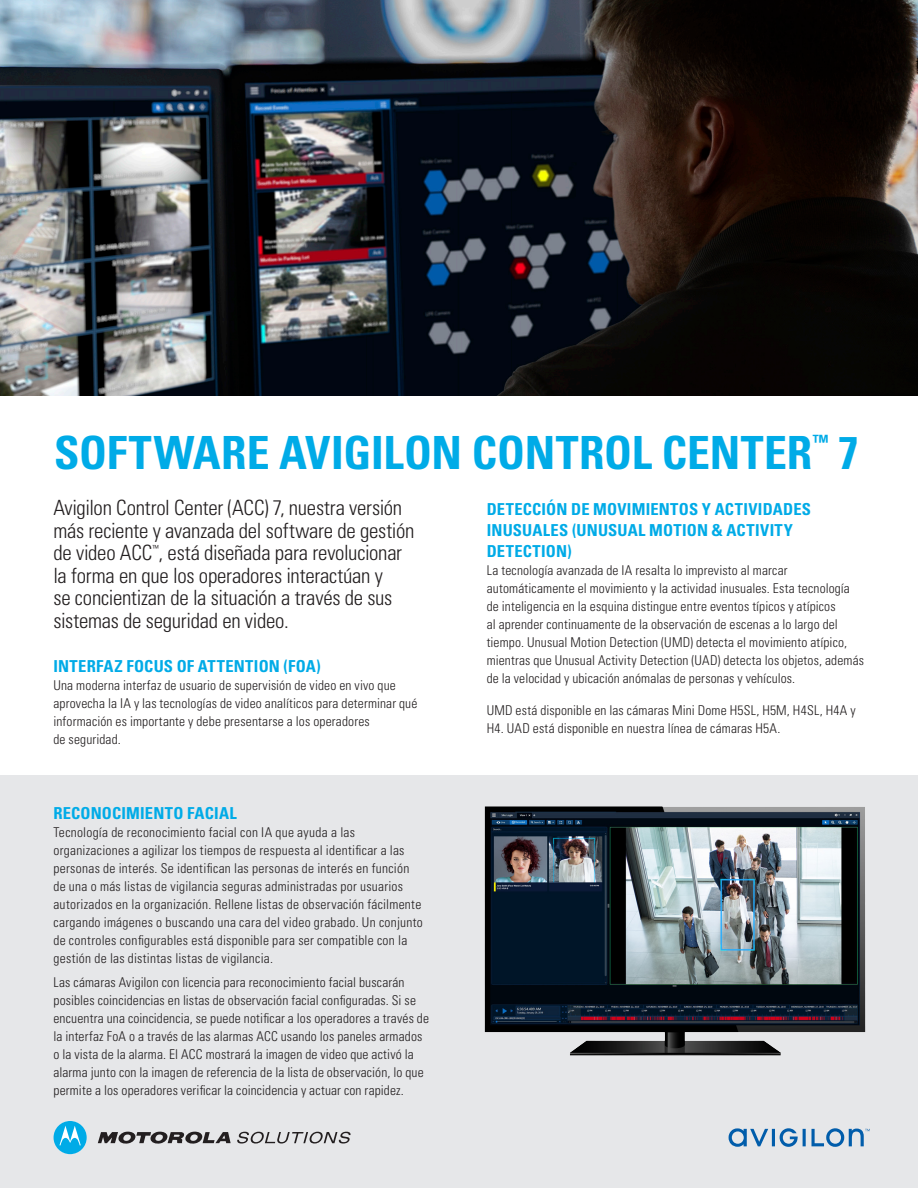
<style>
.page{position:relative;width:918px;height:1188px;background:#fff}
.page>*{position:absolute;margin:0;border:0;box-sizing:border-box;transform-origin:0 0}
.t1{font:700 condensed 45.75px "Univers LT Std";letter-spacing:-.005em;color:#00abe7}
.t2{font:300 condensed 21px/22.5px "Univers LT Std";letter-spacing:-.01em;color:#231f20}
.t3{font:700 condensed 18.3px "Univers LT Std";color:#00abe7}
.t4{font:700 condensed 16.5px/21px "Univers LT Std";letter-spacing:.01em;color:#00abe7}
.t5{font:300 condensed 13.5px/18px "Univers LT Std";letter-spacing:.015em;color:#231f20}
.t6{font:300 condensed 8.4px "Univers LT Std";color:#231f20}
</style>
<div class="page">
<div style="left:0;top:776px;width:918px;height:412px;background:#e6e7e9"></div>
<img style="left:0;top:0;width:918px;height:395px">
<img style="left:484px;top:806px;width:382px;height:250px">
<svg style="left:729px;top:1128px;width:141px;height:19px"></svg>
<svg style="left:98px;top:1132px;width:133px;height:12px"></svg>
<svg style="left:54px;top:1121px;width:33px;height:33px"></svg>
<svg style="left:237px;top:1132px;width:114px;height:12px"></svg>
<h1 class="t1" style="left:54px;top:424px;width:760px">SOFTWARE AVIGILON CONTROL CENTER</h1>
<h3 class="t3" style="left:813px;top:430px;width:17px">™</h3>
<h1 class="t1" style="left:838px;top:424px;width:22px">7</h1>
<p class="t4" style="left:487px;top:499px;width:326px">DETECCIÓN DE MOVIMIENTOS Y ACTIVIDADES<br>INUSUALES (UNUSUAL MOTION &amp; ACTIVITY<br>DETECTION)</p>
<p class="t5" style="left:487px;top:561px;width:379px">La tecnología avanzada de IA resalta lo imprevisto al marcar automáticamente el movimiento y la actividad inusuales. Esta tecnología de inteligencia en la esquina distingue entre eventos típicos y atípicos<br>al aprender continuamente de la observación de escenas a lo largo del tiempo. Unusual Motion Detection (UMD) detecta el movimiento atípico, mientras que Unusual Activity Detection (UAD) detecta los objetos, además de la velocidad y ubicación anómalas de personas y vehículos.</p>
<p class="t5" style="left:487px;top:701px;width:370px">UMD está disponible en las cámaras Mini Dome H5SL, H5M, H4SL, H4A y<br>H4. UAD está disponible en nuestra línea de cámaras H5A.</p>
<h2 class="t2" style="left:53px;top:497px;width:363px">Avigilon Control Center (ACC) 7, nuestra versión más reciente y avanzada del software de gestión de video ACC , está diseñada para revolucionar</h2>
<p class="t6" style="left:153px;top:543px;width:8px">™</p>
<h2 class="t2" style="left:53px;top:564px;width:340px">la forma en que los operadores interactúan y se concientizan de la situación a través de sus sistemas de seguridad en video.</h2>
<p class="t4" style="left:53px;top:656px;width:269px">INTERFAZ FOCUS OF ATTENTION (FOA)</p>
<p class="t5" style="left:53px;top:677px;width:365px">Una moderna interfaz de usuario de supervisión de video en vivo que aprovecha la IA y las tecnologías de video analíticos para determinar qué información es importante y debe presentarse a los operadores<br>de seguridad.</p>
<p class="t4" style="left:53px;top:802px;width:185px">RECONOCIMIENTO FACIAL</p>
<p class="t5" style="left:53px;top:823px;width:371px">Tecnología de reconocimiento facial con IA que ayuda a las organizaciones a agilizar los tiempos de respuesta al identificar a las personas de interés. Se identifican las personas de interés en función de una o más listas de vigilancia seguras administradas por usuarios autorizados en la organización. Rellene listas de observación fácilmente cargando imágenes o buscando una cara del video grabado. Un conjunto de controles configurables está disponible para ser compatible con la gestión de las distintas listas de vigilancia.</p>
<p class="t5" style="left:53px;top:974px;width:377px">Las cámaras Avigilon con licencia para reconocimiento facial buscarán posibles coincidencias en listas de observación facial configuradas. Si se encuentra una coincidencia, se puede notificar a los operadores a través de la interfaz FoA o a través de las alarmas ACC usando los paneles armados o la vista de la alarma. El ACC mostrará la imagen de video que activó la alarma junto con la imagen de referencia de la lista de observación, lo que permite a los operadores verificar la coincidencia y actuar con rapidez.</p>
</div>
